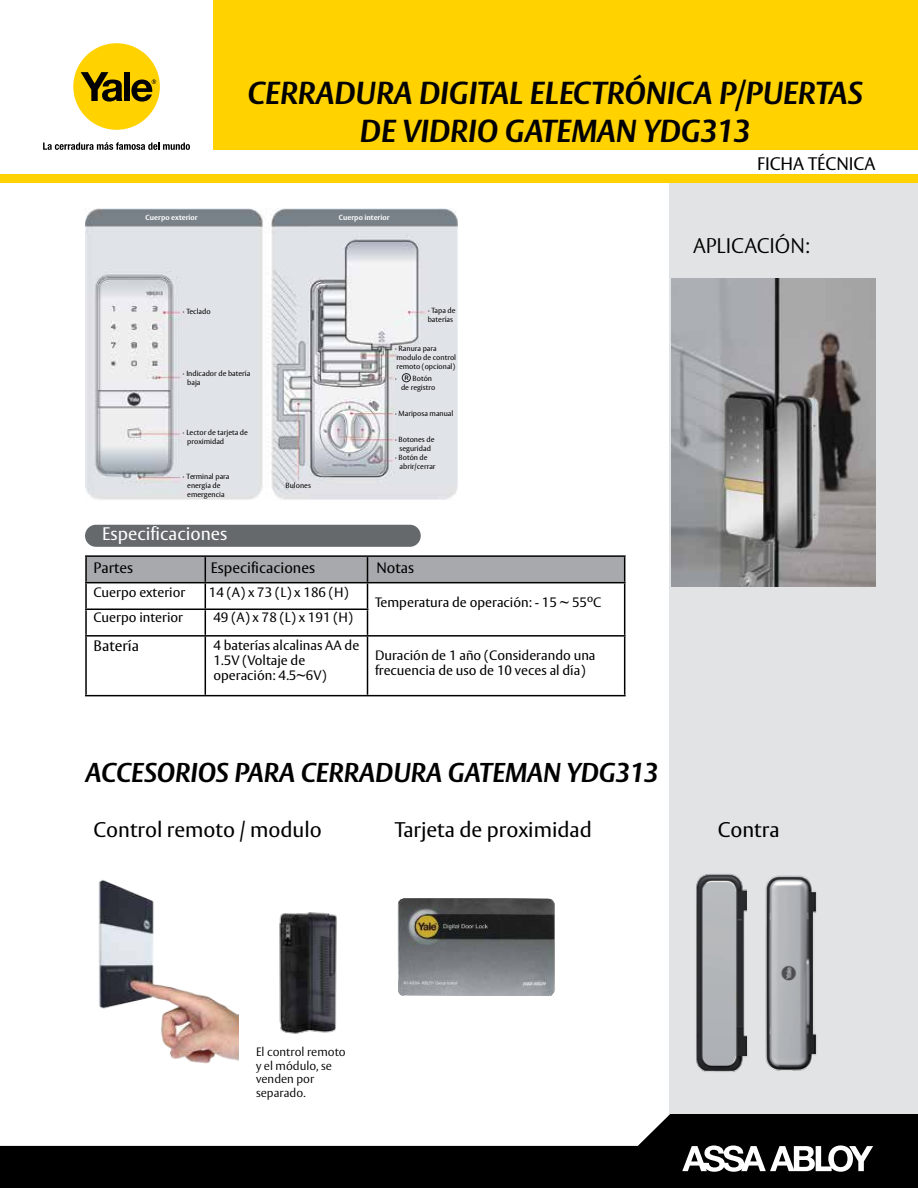
<style>
.page{position:relative;width:918px;height:1188px;background:#fff}
.page>*{position:absolute;margin:0;border:0;box-sizing:border-box;transform-origin:0 0}
.t1{font:italic 700 31.5px/37.8px "ASSA Vesta";color:#000;text-align:center}
.t2{font:italic 700 27px "ASSA Vesta";color:#000}
.t3{font:21px "ASSA Vesta";color:#000}
.t4{font:300 21px "ASSA Vesta";color:#000}
.t5{font:18px "ASSA Vesta";color:#fff}
.t6{font:18px "ASSA Vesta";color:#000}
.t7{font:15px "ASSA Vesta";color:#000}
.t8{font:13.5px/15px "ASSA Vesta";color:#000}
.t9{font:300 12px/13.5px "ASSA Vesta";color:#000}
.t10{font:7.35px/8.9px "ASSA Vesta";color:#000}
.t11{font:700 7.35px "ASSA Vesta";color:#fff}
</style>
<div class="page">
<div style="left:670px;top:174px;width:248px;height:963px;background:#e2e3e4"></div>
<svg style="left:0;top:1114px;width:918px;height:74px;fill:#000"></svg>
<svg style="left:682px;top:1145px;width:191px;height:27px"></svg>
<img style="left:398px;top:898px;width:157px;height:98px">
<img style="left:98px;top:879px;width:141px;height:185px">
<img style="left:279px;top:912px;width:58px;height:122px">
<img style="left:696px;top:874px;width:121px;height:198px">
<div style="left:0;top:174px;width:918px;height:9px;background:#ffd200"></div>
<div style="left:73px;top:43px;width:87px;height:87px;background:#ffd200;border-radius:50%"></div>
<svg style="left:81px;top:72px;width:41px;height:30px"></svg>
<div style="left:124px;top:72px;width:6px;height:29px;background:#000"></div>
<svg style="left:131px;top:79px;width:25px;height:23px"></svg>
<svg style="left:43px;top:142px;width:147px;height:8px"></svg>
<div style="left:213px;top:0;width:705px;height:150px;background:#ffd200"></div>
<div style="left:85px;top:525px;width:336px;height:22px;background:#65696b;border-radius:11px"></div>
<hr style="left:85px;top:555px;width:120px;height:2px;background:#000">
<hr style="left:85px;top:557px;width:2px;height:25px;background:#000">
<hr style="left:205px;top:555px;width:163px;height:2px;background:#000">
<hr style="left:368px;top:555px;width:258px;height:2px;background:#000">
<hr style="left:85px;top:582px;width:120px;height:1px;background:#000">
<hr style="left:85px;top:584px;width:2px;height:24px;background:#000">
<hr style="left:368px;top:582px;width:258px;height:1px;background:#000">
<hr style="left:85px;top:609px;width:120px;height:1px;background:#000">
<hr style="left:85px;top:610px;width:2px;height:25px;background:#000">
<svg style="left:86px;top:556px;width:539px;height:79px"></svg>
<hr style="left:85px;top:635px;width:120px;height:2px;background:#000">
<hr style="left:85px;top:637px;width:2px;height:58px;background:#000">
<hr style="left:205px;top:635px;width:163px;height:2px;background:#000">
<hr style="left:205px;top:637px;width:1px;height:58px;background:#000">
<hr style="left:368px;top:635px;width:258px;height:2px;background:#000">
<hr style="left:367px;top:637px;width:1px;height:58px;background:#000">
<hr style="left:624px;top:637px;width:1px;height:58px;background:#000">
<hr style="left:85px;top:695px;width:120px;height:1px;background:#000">
<hr style="left:205px;top:695px;width:163px;height:1px;background:#000">
<hr style="left:368px;top:695px;width:258px;height:1px;background:#000">
<img style="left:86px;top:208px;width:372px;height:292px">
<div style="left:402px;top:373px;width:9px;height:9px;border:1px solid #1e2226;border-radius:50%"></div>
<svg style="left:405px;top:376px;width:4px;height:4px"></svg>
<img style="left:672px;top:279px;width:203px;height:308px">
<h1 class="t1" style="left:248px;top:75px;width:617px">CERRADURA DIGITAL ELECTRÓNICA P/PUERTAS<br>DE VIDRIO GATEMAN YDG313</h1>
<p class="t11" style="left:146px;top:213px;width:54px">Cuerpo exterior</p>
<p class="t11" style="left:339px;top:213px;width:52px">Cuerpo interior</p>
<p class="t10" style="left:183px;top:307px;width:30px">· Teclado</p>
<p class="t10" style="left:187px;top:370px;width:65px;text-indent:-5px">· Indicador de batería baja</p>
<p class="t10" style="left:187px;top:428px;width:62px;text-indent:-5px">· Lector de tarjeta de proximidad</p>
<p class="t10" style="left:183px;top:472px;width:48px;text-align:center">· Terminal para energía de emergencia</p>
<p class="t10" style="left:286px;top:481px;width:27px">Bulones</p>
<p class="t10" style="left:428px;top:306px;width:29px">· Tapa de baterías</p>
<p class="t10" style="left:395px;top:345px;width:63px">· Ranura para modulo de control remoto (opcional)</p>
<p class="t10" style="left:401px;top:374px;width:36px;text-indent:-6px">· Botón de registro</p>
<p class="t10" style="left:395px;top:409px;width:60px">· Mariposa manual</p>
<p class="t10" style="left:395px;top:436px;width:41px">· Botones de</p>
<p class="t10" style="left:400px;top:445px;width:33px">seguridad</p>
<p class="t10" style="left:395px;top:453px;width:34px">· Botón de</p>
<p class="t10" style="left:400px;top:462px;width:38px">abrir/cerrar</p>
<h3 class="t5" style="left:102px;top:523px;width:127px">Especificaciones</h3>
<h3 class="t7" style="left:94px;top:559px;width:41px">Partes</h3>
<h3 class="t8" style="left:94px;top:586px;width:93px">Cuerpo exterior</h3>
<h3 class="t8" style="left:209px;top:586px;width:141px">14 (A) x 73 (L) x 186 (H)</h3>
<h3 class="t8" style="left:94px;top:610px;width:91px">Cuerpo interior</h3>
<h3 class="t8" style="left:213px;top:610px;width:141px">49 (A) x 78 (L) x 191 (H)</h3>
<h3 class="t7" style="left:211px;top:559px;width:106px">Especificaciones</h3>
<h3 class="t7" style="left:377px;top:559px;width:39px">Notas</h3>
<h3 class="t8" style="left:375px;top:596px;width:228px">Temperatura de operación: - 15 ~ 55ºC</h3>
<h3 class="t8" style="left:375px;top:648px;width:222px">Duración de 1 año (Considerando una frecuencia de uso de 10 veces al día)</h3>
<h3 class="t7" style="left:94px;top:637px;width:47px">Batería</h3>
<h3 class="t8" style="left:213px;top:638px;width:147px">4 baterías alcalinas AA de<br>1.5V (Voltaje de operación: 4.5~6V)</h3>
<h2 class="t2" style="left:86px;top:756px;width:574px">ACCESORIOS PARA CERRADURA GATEMAN YDG313</h2>
<h3 class="t6" style="left:757px;top:153px;width:120px">FICHA TÉCNICA</h3>
<h3 class="t4" style="left:693px;top:233px;width:118px">APLICACIÓN:</h3>
<h3 class="t3" style="left:94px;top:817px;width:230px">Control remoto / modulo</h3>
<h3 class="t3" style="left:395px;top:817px;width:199px">Tarjeta de proximidad</h3>
<h3 class="t3" style="left:718px;top:817px;width:63px">Contra</h3>
<h3 class="t9" style="left:256px;top:1046px;width:91px">El control remoto y el módulo, se venden por separado.</h3>
</div>
